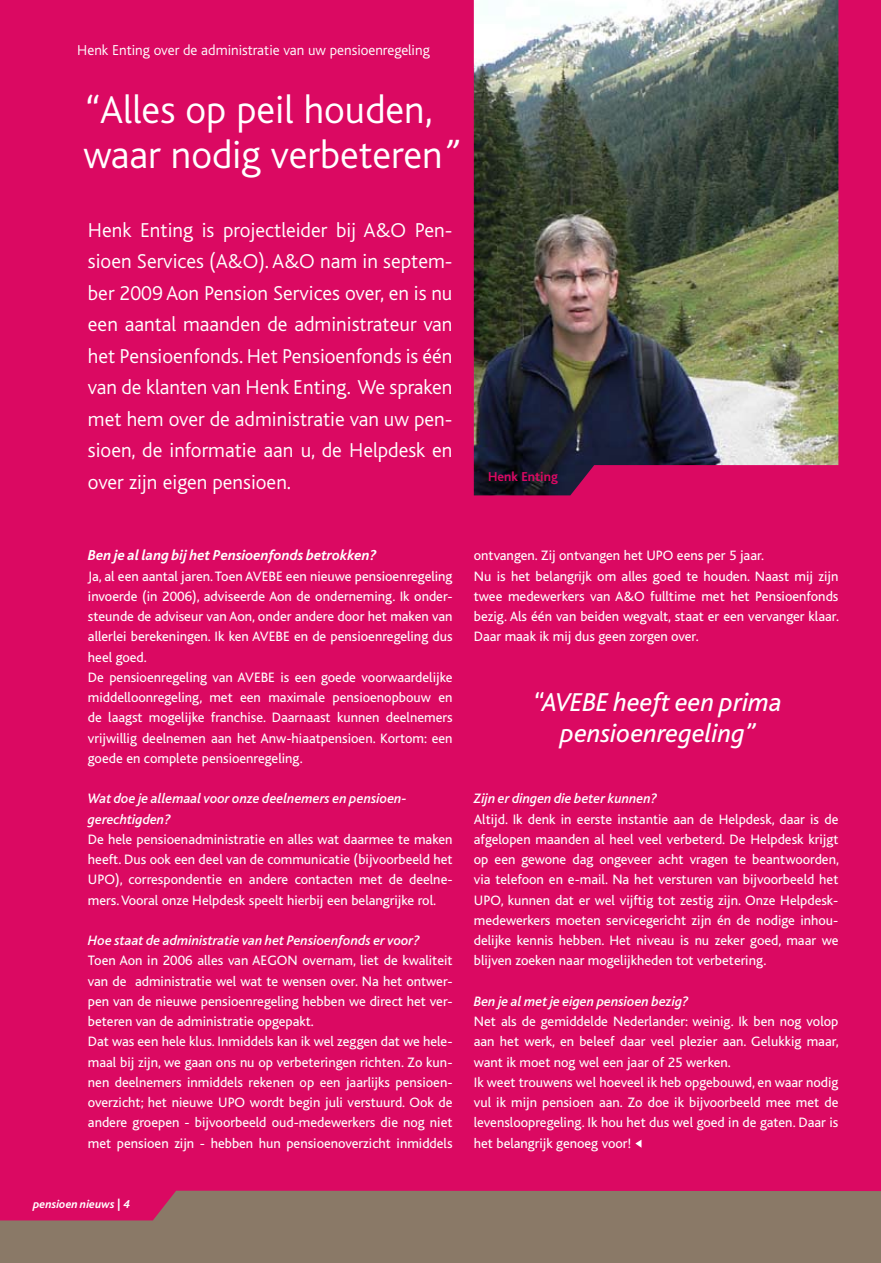
<style>
.page{position:relative;width:881px;height:1263px;background:#fff}
.page>*{position:absolute;margin:0;border:0;box-sizing:border-box;transform-origin:0 0}
.t1{font:300 40.5px/45px "Bliss";color:#fff}
.t2{font:italic 27px/31.5px "Bliss";color:#fff;text-align:center}
.t3{font:300 21px/31.5px "Bliss";color:#fff;text-align:justify}
.t4{font:300 15px "Bliss";color:#fff}
.t5{font:italic 700 15px "Bliss";color:#fff}
.t6{font:14.25px/20.2px "Bliss";color:#fff}
.t7{font:700 13.5px "Bliss";color:#db0962}
.t8{font:italic 700 12px "Bliss";color:#fff}
.s1{font-style:italic}
.s2{font-weight:500;font-style:italic}
</style>
<div class="page">
<div style="left:0;top:0;width:880px;height:1263px;background:#db0962"></div>
<svg style="left:0;top:1191px;width:880px;height:72px;background:#907066"></svg>
<img style="left:473px;top:0;width:365px;height:495px">
<svg style="left:635px;top:1140px;width:6px;height:8px"></svg>
<p class="t4" style="left:77px;top:43px;width:354px">Henk Enting over de administratie van uw pensioenregeling</p>
<p class="t1" style="left:84px;top:88px;width:376px"><span class="s1">“</span>Alles op peil houden, waar nodig verbeteren<span class="s1">”</span></p>
<p class="t3" style="left:88px;top:214px;width:366px">Henk Enting is projectleider bij A&amp;O Pen&shy;sioen Services (A&amp;O). A&amp;O nam in septem&shy;ber 2009 Aon Pension Services over, en is nu een aantal maanden de administrateur van het Pensioenfonds. Het Pensioenfonds is één van de klanten van Henk Enting. We spraken met hem over de administratie van uw pen&shy;sioen, de informatie aan u, de Helpdesk en over zijn eigen pensioen.</p>
<p class="t7" style="left:488px;top:469px;width:71px">Henk Enting</p>
<p class="t5" style="left:88px;top:548px;width:290px">Ben je al lang bij het Pensioenfonds betrokken?</p>
<p class="t6" style="left:88px;top:566px;width:366px">Ja, al een aantal jaren. Toen AVEBE een nieuwe pensioenregeling invoerde (in 2006), adviseerde Aon de onderneming. Ik onder&shy;steunde de adviseur van Aon, onder andere door het maken van allerlei berekeningen. Ik ken AVEBE en de pensioenregeling dus heel goed.<br>De pensioenregeling van AVEBE is een goede voorwaardelijke middelloonregeling, met een maximale pensioenopbouw en de laagst mogelijke franchise. Daarnaast kunnen deelnemers vrijwillig deelnemen aan het Anw-hiaatpensioen. Kortom: een goede en complete pensioenregeling.</p>
<p class="t6" style="left:88px;top:789px;width:366px"><span class="s2">Wat doe je allemaal voor onze deelnemers en pensioen&shy;gerechtigden?<br></span>De hele pensioenadministratie en alles wat daarmee te maken heeft. Dus ook een deel van de communicatie (bijvoorbeeld het UPO), correspondentie en andere contacten met de deelne&shy;mers. Vooral onze Helpdesk speelt hierbij een belangrijke rol.</p>
<p class="t6" style="left:88px;top:930px;width:366px"><span class="s2">Hoe staat de administratie van het Pensioenfonds er voor?<br></span>Toen Aon in 2006 alles van AEGON overnam, liet de kwaliteit van de administratie wel wat te wensen over. Na het ontwer&shy;pen van de nieuwe pensioenregeling hebben we direct het ver&shy;beteren van de administratie opgepakt.<br>Dat was een hele klus. Inmiddels kan ik wel zeggen dat we hele&shy;maal bij zijn, we gaan ons nu op verbeteringen richten. Zo kun&shy;nen deelnemers inmiddels rekenen op een jaarlijks pensioen&shy;overzicht; het nieuwe UPO wordt begin juli verstuurd. Ook de andere groepen - bijvoorbeeld oud-medewerkers die nog niet met pensioen zijn - hebben hun pensioenoverzicht inmiddels</p>
<p class="t8" style="left:33px;top:1198px;width:98px">pensioen nieuws | 4</p>
<p class="t6" style="left:473px;top:546px;width:366px">ontvangen. Zij ontvangen het UPO eens per 5 jaar.<br>Nu is het belangrijk om alles goed te houden. Naast mij zijn twee medewerkers van A&amp;O fulltime met het Pensioenfonds bezig. Als één van beiden wegvalt, staat er een vervanger klaar.<br>Daar maak ik mij dus geen zorgen over.</p>
<p class="t2" style="left:533px;top:686px;width:250px">“AVEBE heeft een prima pensioenregeling”</p>
<p class="t6" style="left:473px;top:789px;width:366px"><span class="s2">Zijn er dingen die beter kunnen?<br></span>Altijd. Ik denk in eerste instantie aan de Helpdesk, daar is de afgelopen maanden al heel veel verbeterd. De Helpdesk krijgt op een gewone dag ongeveer acht vragen te beantwoorden, via telefoon en e-mail. Na het versturen van bijvoorbeeld het UPO, kunnen dat er wel vijftig tot zestig zijn. Onze Helpdesk&shy;medewerkers moeten servicegericht zijn én de nodige inhou&shy;delijke kennis hebben. Het niveau is nu zeker goed, maar we blijven zoeken naar mogelijkheden tot verbetering.</p>
<p class="t6" style="left:473px;top:991px;width:366px"><span class="s2">Ben je al met je eigen pensioen bezig?<br></span>Net als de gemiddelde Nederlander: weinig. Ik ben nog volop aan het werk, en beleef daar veel plezier aan. Gelukkig maar, want ik moet nog wel een jaar of 25 werken.<br>Ik weet trouwens wel hoeveel ik heb opgebouwd, en waar nodig vul ik mijn pensioen aan. Zo doe ik bijvoorbeeld mee met de levensloopregeling. Ik hou het dus wel goed in de gaten. Daar is het belangrijk genoeg voor!</p>
</div>
